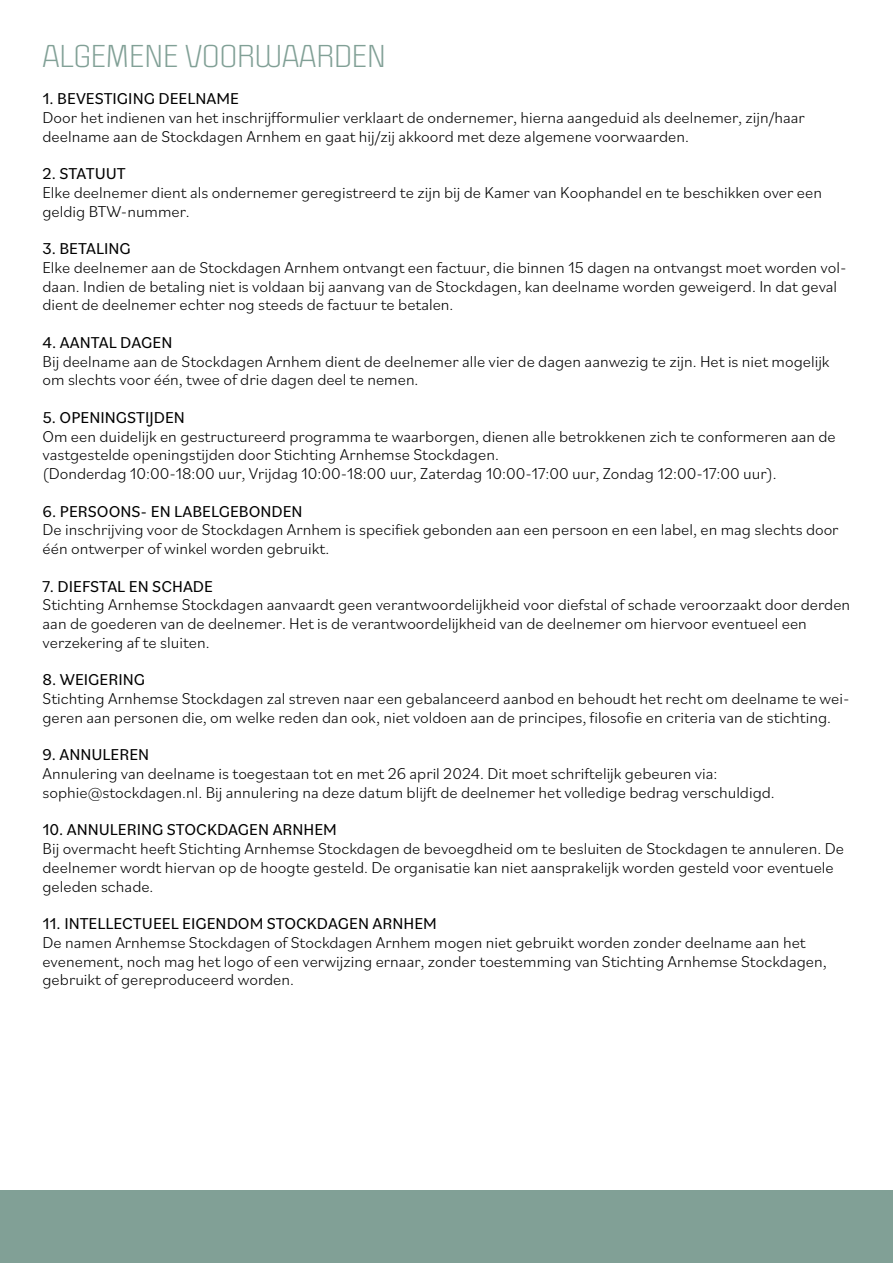
<style>
.page{position:relative;width:893px;height:1263px;background:#fff}
.page>*{position:absolute;margin:0;border:0;box-sizing:border-box;transform-origin:0 0}
.t1{font:27.6px "Politica";color:#81a096;scale:1.2 1}
.t2{font:300 16.5px/18.8px "Bilo";color:#000}
.t3{font:16.5px "Bilo";color:#000}
</style>
<div class="page">
<div style="left:0;top:1191px;width:893px;height:72px;background:#81a096"></div>
<h1 class="t1" style="left:43px;top:35px;width:288px">ALGEMENE VOORWAARDEN</h1>
<p class="t3" style="left:43px;top:87px;width:198px">1. BEVESTIGING DEELNAME</p>
<p class="t2" style="left:43px;top:107px;width:764px">Door het indienen van het inschrijfformulier verklaart de ondernemer, hierna aangeduid als deelnemer, zijn/haar deelname aan de Stockdagen Arnhem en gaat hij/zij akkoord met deze algemene voorwaarden.</p>
<p class="t3" style="left:43px;top:162px;width:85px">2. STATUUT</p>
<p class="t2" style="left:43px;top:182px;width:781px">Elke deelnemer dient als ondernemer geregistreerd te zijn bij de Kamer van Koophandel en te beschikken over een geldig BTW-nummer.</p>
<p class="t3" style="left:43px;top:237px;width:90px">3. BETALING</p>
<p class="t2" style="left:43px;top:257px;width:805px">Elke deelnemer aan de Stockdagen Arnhem ontvangt een factuur, die binnen 15 dagen na ontvangst moet worden vol&shy;daan. Indien de betaling niet is voldaan bij aanvang van de Stockdagen, kan deelname worden geweigerd. In dat geval dient de deelnemer echter nog steeds de factuur te betalen.</p>
<p class="t3" style="left:43px;top:331px;width:131px">4. AANTAL DAGEN</p>
<p class="t2" style="left:43px;top:351px;width:789px">Bij deelname aan de Stockdagen Arnhem dient de deelnemer alle vier de dagen aanwezig te zijn. Het is niet mogelijk om slechts voor één, twee of drie dagen deel te nemen.</p>
<p class="t3" style="left:43px;top:406px;width:144px">5. OPENINGSTIJDEN</p>
<p class="t2" style="left:43px;top:426px;width:795px">Om een duidelijk en gestructureerd programma te waarborgen, dienen alle betrokkenen zich te conformeren aan de vastgestelde openingstijden door Stichting Arnhemse Stockdagen.<br>(Donderdag 10:00-18:00 uur, Vrijdag 10:00-18:00 uur, Zaterdag 10:00-17:00 uur, Zondag 12:00-17:00 uur).</p>
<p class="t3" style="left:43px;top:500px;width:262px">6. PERSOONS- EN LABELGEBONDEN</p>
<p class="t2" style="left:43px;top:520px;width:798px">De inschrijving voor de Stockdagen Arnhem is specifiek gebonden aan een persoon en een label, en mag slechts door één ontwerper of winkel worden gebruikt.</p>
<p class="t3" style="left:43px;top:575px;width:172px">7. DIEFSTAL EN SCHADE</p>
<p class="t2" style="left:43px;top:595px;width:809px">Stichting Arnhemse Stockdagen aanvaardt geen verantwoordelijkheid voor diefstal of schade veroorzaakt door derden aan de goederen van de deelnemer. Het is de verantwoordelijkheid van de deelnemer om hiervoor eventueel een verzekering af te sluiten.</p>
<p class="t3" style="left:43px;top:668px;width:104px">8. WEIGERING</p>
<p class="t2" style="left:43px;top:688px;width:808px">Stichting Arnhemse Stockdagen zal streven naar een gebalanceerd aanbod en behoudt het recht om deelname te wei&shy;geren aan personen die, om welke reden dan ook, niet voldoen aan de principes, filosofie en criteria van de stichting.</p>
<p class="t3" style="left:43px;top:743px;width:108px">9. ANNULEREN</p>
<p class="t2" style="left:43px;top:763px;width:734px">Annulering van deelname is toegestaan tot en met 26 april 2024. Dit moet schriftelijk gebeuren via: sophie@stockdagen.nl. Bij annulering na deze datum blijft de deelnemer het volledige bedrag verschuldigd.</p>
<p class="t3" style="left:43px;top:818px;width:296px">10. ANNULERING STOCKDAGEN ARNHEM</p>
<p class="t2" style="left:43px;top:838px;width:803px">Bij overmacht heeft Stichting Arnhemse Stockdagen de bevoegdheid om te besluiten de Stockdagen te annuleren. De deelnemer wordt hiervan op de hoogte gesteld. De organisatie kan niet aansprakelijk worden gesteld voor eventuele geleden schade.</p>
<p class="t3" style="left:43px;top:912px;width:396px">11. INTELLECTUEEL EIGENDOM STOCKDAGEN ARNHEM</p>
<p class="t2" style="left:43px;top:932px;width:786px">De namen Arnhemse Stockdagen of Stockdagen Arnhem mogen niet gebruikt worden zonder deelname aan het evenement, noch mag het logo of een verwijzing ernaar, zonder toestemming van Stichting Arnhemse Stockdagen, gebruikt of gereproduceerd worden.</p>
</div>
